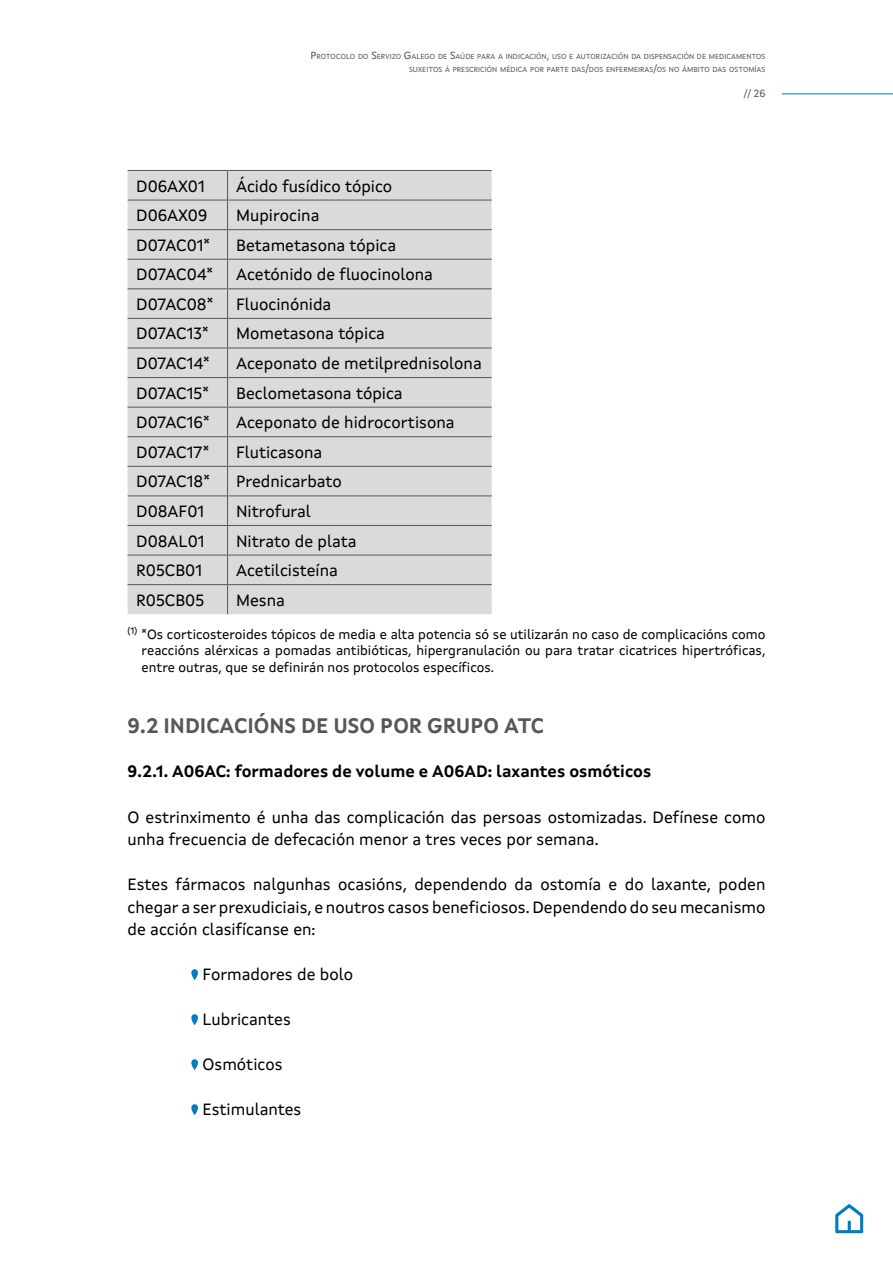
<style>
.page{position:relative;width:893px;height:1263px;background:#fff}
.page>*{position:absolute;margin:0;border:0;box-sizing:border-box;transform-origin:0 0}
.t1{font:700 21px "Xunta Sans";color:#575756}
.t2{font:16.5px/22.5px "Xunta Sans";color:#000}
.t3{font:700 16.5px "Xunta Sans";color:#000}
.t4{font:13.5px/16.2px "Xunta Sans";color:#000;text-align:justify}
.t5{font:10.5px "Xunta Sans";color:#575756}
.t6{font:7.35px/12.6px "Xunta Sans";color:#575756;text-align:right}
.s1{font-size:10.5px}
</style>
<div class="page">
<hr style="left:782px;top:93px;width:111px;height:1px;background:#007bc4">
<svg style="left:835px;top:1204px;width:28px;height:29px"></svg>
<div style="left:128px;top:171px;width:364px;height:443px;background:#dadada"></div>
<hr style="left:128px;top:170px;width:100px;height:1px;background:#575756">
<hr style="left:228px;top:170px;width:264px;height:1px;background:#575756">
<hr style="left:128px;top:200px;width:100px;height:1px;background:#575756">
<hr style="left:228px;top:200px;width:264px;height:1px;background:#575756">
<hr style="left:128px;top:229px;width:100px;height:1px;background:#575756">
<hr style="left:228px;top:229px;width:264px;height:1px;background:#575756">
<hr style="left:128px;top:259px;width:100px;height:1px;background:#575756">
<hr style="left:228px;top:259px;width:264px;height:1px;background:#575756">
<hr style="left:128px;top:288px;width:100px;height:1px;background:#575756">
<hr style="left:228px;top:288px;width:264px;height:1px;background:#575756">
<hr style="left:128px;top:318px;width:100px;height:1px;background:#575756">
<hr style="left:228px;top:318px;width:264px;height:1px;background:#575756">
<hr style="left:128px;top:348px;width:100px;height:1px;background:#575756">
<hr style="left:228px;top:348px;width:264px;height:1px;background:#575756">
<hr style="left:128px;top:377px;width:100px;height:1px;background:#575756">
<hr style="left:228px;top:377px;width:264px;height:1px;background:#575756">
<hr style="left:128px;top:407px;width:100px;height:1px;background:#575756">
<hr style="left:228px;top:407px;width:264px;height:1px;background:#575756">
<hr style="left:128px;top:436px;width:100px;height:1px;background:#575756">
<hr style="left:228px;top:436px;width:264px;height:1px;background:#575756">
<hr style="left:128px;top:466px;width:100px;height:1px;background:#575756">
<hr style="left:228px;top:466px;width:264px;height:1px;background:#575756">
<hr style="left:128px;top:495px;width:100px;height:1px;background:#575756">
<hr style="left:228px;top:495px;width:264px;height:1px;background:#575756">
<hr style="left:128px;top:525px;width:100px;height:1px;background:#575756">
<hr style="left:228px;top:525px;width:264px;height:1px;background:#575756">
<hr style="left:128px;top:555px;width:100px;height:1px;background:#575756">
<hr style="left:228px;top:555px;width:264px;height:1px;background:#575756">
<hr style="left:128px;top:584px;width:100px;height:1px;background:#575756">
<hr style="left:228px;top:584px;width:264px;height:1px;background:#575756">
<svg style="left:227px;top:171px;width:1px;height:443px"></svg>
<svg style="left:191px;top:969px;width:7px;height:11px"></svg>
<svg style="left:191px;top:1014px;width:7px;height:11px"></svg>
<svg style="left:191px;top:1059px;width:7px;height:11px"></svg>
<svg style="left:191px;top:1104px;width:7px;height:11px"></svg>
<p class="t6" style="left:311px;top:50px;width:456px"><span class="s1">P</span>ROTOCOLO DO <span class="s1">S</span>ERVIZO <span class="s1">G</span>ALEGO DE <span class="s1">S</span>AÚDE PARA A INDICACIÓN<span class="s1">,</span> USO E AUTORIZACIÓN DA DISPENSACIÓN DE MEDICAMENTOS<br>SUXEITOS Á PRESCRICIÓN MÉDICA POR PARTE DAS<span class="s1">/</span>DOS ENFERMEIRAS<span class="s1">/</span>OS NO ÁMBITO DAS OSTOMÍAS</p>
<p class="t5" style="left:744px;top:87px;width:23px">// 26</p>
<p class="t2" style="left:136px;top:174px;width:70px">D06AX01</p>
<p class="t2" style="left:236px;top:174px;width:158px">Ácido fusídico tópico</p>
<p class="t2" style="left:136px;top:204px;width:73px">D06AX09</p>
<p class="t2" style="left:236px;top:204px;width:85px">Mupirocina</p>
<p class="t2" style="left:136px;top:234px;width:76px">D07AC01*</p>
<p class="t2" style="left:236px;top:234px;width:162px">Betametasona tópica</p>
<p class="t2" style="left:136px;top:263px;width:79px">D07AC04*</p>
<p class="t2" style="left:236px;top:263px;width:198px">Acetónido de fluocinolona</p>
<p class="t2" style="left:136px;top:293px;width:79px">D07AC08*</p>
<p class="t2" style="left:236px;top:293px;width:97px">Fluocinónida</p>
<p class="t2" style="left:136px;top:322px;width:74px">D07AC13*</p>
<p class="t2" style="left:236px;top:322px;width:150px">Mometasona tópica</p>
<p class="t2" style="left:136px;top:352px;width:75px">D07AC14*</p>
<p class="t2" style="left:236px;top:352px;width:247px">Aceponato de metilprednisolona</p>
<p class="t2" style="left:136px;top:381px;width:74px">D07AC15*</p>
<p class="t2" style="left:236px;top:381px;width:168px">Beclometasona tópica</p>
<p class="t2" style="left:136px;top:411px;width:75px">D07AC16*</p>
<p class="t2" style="left:236px;top:411px;width:220px">Aceponato de hidrocortisona</p>
<p class="t2" style="left:136px;top:441px;width:75px">D07AC17*</p>
<p class="t2" style="left:236px;top:441px;width:88px">Fluticasona</p>
<p class="t2" style="left:136px;top:470px;width:75px">D07AC18*</p>
<p class="t2" style="left:236px;top:470px;width:107px">Prednicarbato</p>
<p class="t2" style="left:136px;top:500px;width:70px">D08AF01</p>
<p class="t2" style="left:236px;top:500px;width:76px">Nitrofural</p>
<p class="t2" style="left:136px;top:529px;width:70px">D08AL01</p>
<p class="t2" style="left:236px;top:529px;width:122px">Nitrato de plata</p>
<p class="t2" style="left:136px;top:559px;width:68px">R05CB01</p>
<p class="t2" style="left:236px;top:559px;width:103px">Acetilcisteína</p>
<p class="t2" style="left:136px;top:589px;width:70px">R05CB05</p>
<p class="t2" style="left:236px;top:589px;width:50px">Mesna</p>
<p class="t4" style="left:142px;top:626px;width:625px;text-indent:-14px"><sup>(1)</sup> *Os corticosteroides tópicos de media e alta potencia só se utilizarán no caso de complicacións como reaccións alérxicas a pomadas antibióticas, hipergranulación ou para tratar cicatrices hipertróficas, entre outras, que se definirán nos protocolos específicos.</p>
<p class="t1" style="left:128px;top:713px;width:418px">9.2 INDICACIÓNS DE USO POR GRUPO ATC</p>
<p class="t3" style="left:128px;top:761px;width:525px">9.2.1. A06AC: formadores de volume e A06AD: laxantes osmóticos</p>
<p class="t2" style="left:128px;top:805px;width:639px">O estrinximento é unha das complicación das persoas ostomizadas. Defínese como unha frecuencia de defecación menor a tres veces por semana.</p>
<p class="t2" style="left:128px;top:873px;width:639px;text-align:justify">Estes fármacos nalgunhas ocasións, dependendo da ostomía e do laxante, poden chegar a ser prexudiciais, e noutros casos beneficiosos. Dependendo do seu mecanismo de acción clasifícanse en:</p>
<p class="t2" style="left:203px;top:963px;width:152px">Formadores de bolo</p>
<p class="t2" style="left:203px;top:1008px;width:90px">Lubricantes</p>
<p class="t2" style="left:203px;top:1053px;width:82px">Osmóticos</p>
<p class="t2" style="left:203px;top:1098px;width:100px">Estimulantes</p>
</div>
